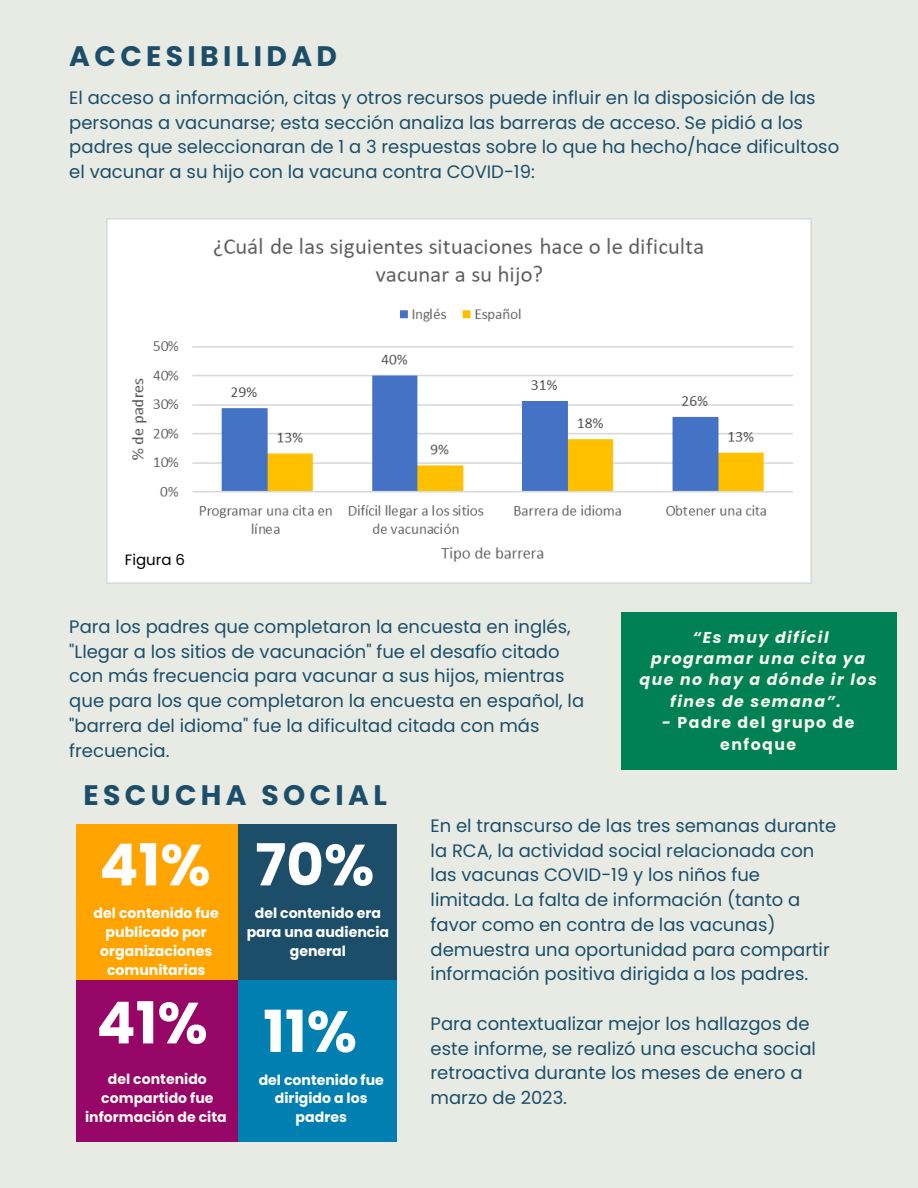
<style>
.page{position:relative;width:918px;height:1188px;background:#e8ebe4}
.page>*{position:absolute;margin:0;border:0;box-sizing:border-box;transform-origin:0 0}
.t1{font:700 57.9px "Poppins";color:#fff}
.t2{font:700 28.2px "Poppins";letter-spacing:.155em;color:#1c4e69}
.t3{font:18px/24.8px "Poppins";color:#1c4e69}
.t4{font:italic 700 15.75px/21.3px "Poppins";letter-spacing:.095em;color:#f5f5ef;text-align:center}
.t5{font:700 15.75px/21.3px "Poppins";letter-spacing:.095em;color:#f5f5ef;text-align:center}
.t6{font:15px "Poppins";color:#000}
.t7{font:700 14.1px/18.8px "Poppins";color:#fff;text-align:center}
.t8{font:700 14.1px/18.8px "Poppins";color:#f5f5ef;text-align:center}
.s1{font-style:italic}
</style>
<div class="page">
<div style="left:622px;top:612px;width:275px;height:158px;background:#008155"></div>
<div style="left:236px;top:824px;width:161px;height:162px;background:#1c4e69"></div>
<div style="left:236px;top:980px;width:161px;height:162px;background:#007fb0"></div>
<div style="left:76px;top:824px;width:161px;height:165px;background:#ffa400"></div>
<div style="left:76px;top:980px;width:161px;height:162px;background:#960666"></div>
<img style="left:106px;top:219px;width:706px;height:364px">
<p class="t2" style="left:69px;top:36px;width:269px">ACCESIBILIDAD</p>
<p class="t3" style="left:69px;top:85px;width:771px">El acceso a información, citas y otros recursos puede influir en la disposición de las personas a vacunarse; esta sección analiza las barreras de acceso. Se pidió a los padres que seleccionaran de 1 a 3 respuestas sobre lo que ha hecho/hace dificultoso el vacunar a su hijo con la vacuna contra COVID-19:</p>
<p class="t6" style="left:125px;top:549px;width:62px">Figura 6</p>
<p class="t3" style="left:69px;top:614px;width:516px">Para los padres que completaron la encuesta en inglés, "Llegar a los sitios de vacunación" fue el desafío citado con más frecuencia para vacunar a sus hijos, mientras que para los que completaron la encuesta en español, la "barrera del idioma" fue la dificultad citada con más frecuencia.</p>
<p class="t4" style="left:640px;top:627px;width:239px">“Es muy difícil programar una cita ya que no hay a dónde ir los fines de semana”.</p>
<p class="t5" style="left:662px;top:712px;width:194px"><span class="s1">-</span> Padre del grupo de enfoque</p>
<p class="t2" style="left:84px;top:775px;width:305px">ESCUCHA SOCIAL</p>
<p class="t1" style="left:99px;top:825px;width:113px">41%</p>
<p class="t7" style="left:94px;top:904px;width:127px">del contenido fue publicado por organizaciones comunitarias</p>
<p class="t1" style="left:255px;top:825px;width:121px">70%</p>
<p class="t7" style="left:247px;top:904px;width:144px">del contenido era para una audiencia general</p>
<p class="t1" style="left:96px;top:983px;width:113px">41%</p>
<p class="t8" style="left:85px;top:1070px;width:143px">del contenido compartido fue información de cita</p>
<p class="t7" style="left:259px;top:1070px;width:127px">del contenido fue dirigido a los padres</p>
<p class="t1" style="left:263px;top:991px;width:95px">11%</p>
<p class="t3" style="left:431px;top:813px;width:407px">En el transcurso de las tres semanas durante la RCA, la actividad social relacionada con las vacunas COVID-19 y los niños fue limitada. La falta de información (tanto a favor como en contra de las vacunas) demuestra una oportunidad para compartir información positiva dirigida a los padres.</p>
<p class="t3" style="left:431px;top:1011px;width:387px">Para contextualizar mejor los hallazgos de este informe, se realizó una escucha social retroactiva durante los meses de enero a marzo de 2023.</p>
</div>
